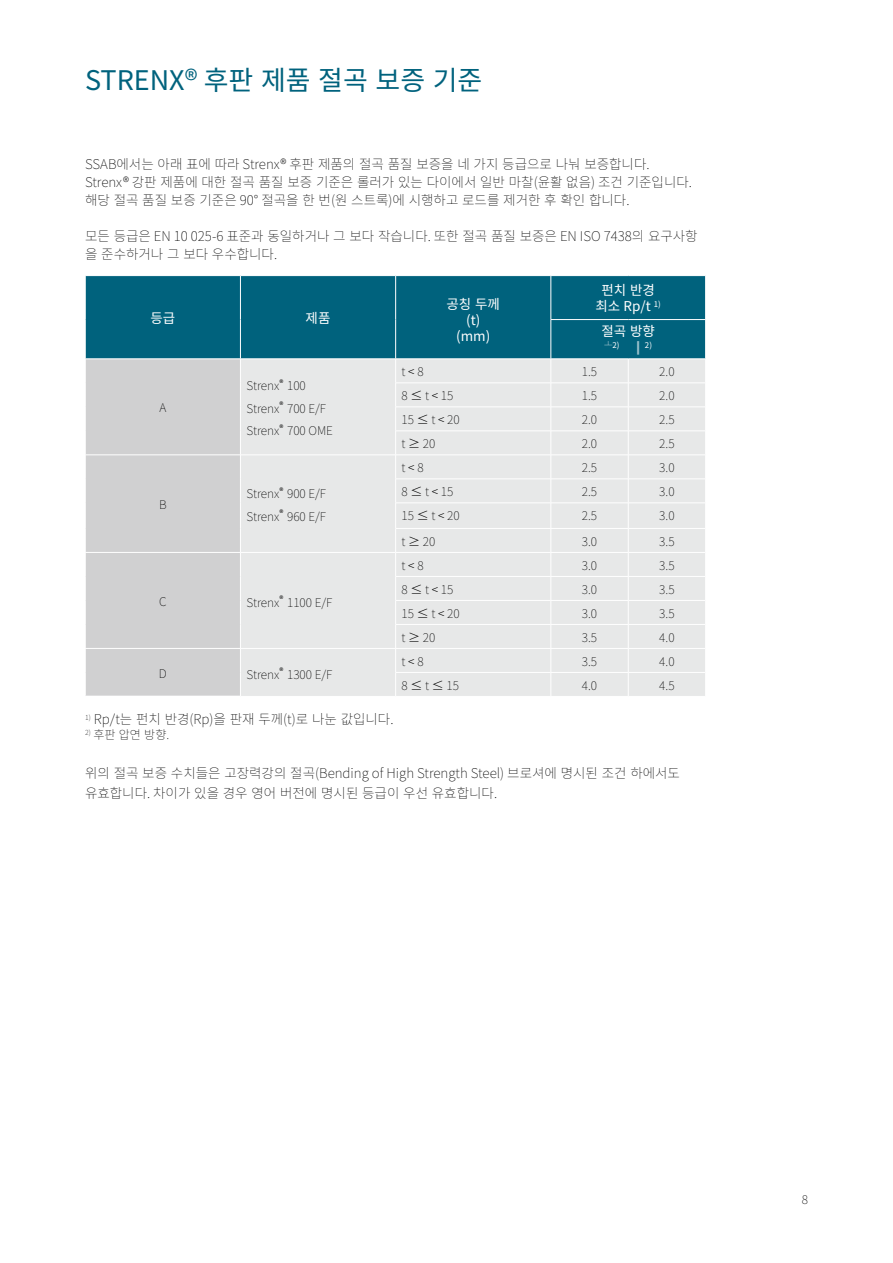
<style>
.page{position:relative;width:893px;height:1263px;background:#fff}
.page>*{position:absolute;margin:0;border:0;box-sizing:border-box;transform-origin:0 0}
.t1{font:27px "Noto Sans CJ Kkr";color:#00627d}
.t2{font:100 13.5px/18px "Noto Sans CJ Kkr";color:#000}
.t3{font:13.5px/16.2px "Noto Sans CJ Kkr";color:#fff;text-align:center}
.t4{font:100 12px/22.5px "Noto Sans CJ Kkr";color:#000}
.t5{font:7.8px "Noto Sans CJ Kkr";color:#fff}
.s1{font-size:13.5px}
.s2{font-weight:300}
</style>
<div class="page">
<div style="left:86px;top:276px;width:619px;height:83px;background:#00627d"></div>
<div style="left:86px;top:360px;width:154px;height:336px;background:#d0d0d1"></div>
<div style="left:241px;top:360px;width:464px;height:336px;background:#e7e8e8"></div>
<hr style="left:551px;top:319px;width:77px;height:1px;background:#fff">
<hr style="left:628px;top:319px;width:78px;height:1px;background:#fff">
<hr style="left:551px;top:276px;width:1px;height:43px;background:#fff">
<hr style="left:551px;top:320px;width:1px;height:39px;background:#fff">
<hr style="left:395px;top:431px;width:156px;height:1px;background:#fff">
<hr style="left:551px;top:431px;width:77px;height:1px;background:#fff">
<hr style="left:628px;top:431px;width:78px;height:1px;background:#fff">
<hr style="left:395px;top:479px;width:156px;height:1px;background:#fff">
<hr style="left:551px;top:479px;width:77px;height:1px;background:#fff">
<hr style="left:628px;top:479px;width:77px;height:1px;background:#fff">
<hr style="left:395px;top:503px;width:156px;height:1px;background:#fff">
<hr style="left:551px;top:503px;width:77px;height:1px;background:#fff">
<hr style="left:628px;top:503px;width:77px;height:1px;background:#fff">
<hr style="left:395px;top:528px;width:156px;height:1px;background:#fff">
<hr style="left:551px;top:528px;width:77px;height:1px;background:#fff">
<hr style="left:628px;top:528px;width:77px;height:1px;background:#fff">
<hr style="left:395px;top:576px;width:156px;height:1px;background:#fff">
<hr style="left:551px;top:576px;width:77px;height:1px;background:#fff">
<hr style="left:628px;top:576px;width:77px;height:1px;background:#fff">
<hr style="left:395px;top:600px;width:156px;height:1px;background:#fff">
<hr style="left:551px;top:600px;width:77px;height:1px;background:#fff">
<hr style="left:628px;top:600px;width:77px;height:1px;background:#fff">
<hr style="left:395px;top:624px;width:156px;height:1px;background:#fff">
<hr style="left:551px;top:624px;width:77px;height:1px;background:#fff">
<hr style="left:628px;top:624px;width:77px;height:1px;background:#fff">
<hr style="left:395px;top:672px;width:156px;height:1px;background:#fff">
<hr style="left:551px;top:672px;width:77px;height:1px;background:#fff">
<hr style="left:628px;top:672px;width:77px;height:1px;background:#fff">
<hr style="left:395px;top:383px;width:156px;height:1px;background:#fff">
<hr style="left:551px;top:383px;width:77px;height:1px;background:#fff">
<hr style="left:628px;top:383px;width:78px;height:1px;background:#fff">
<hr style="left:85px;top:455px;width:155px;height:1px;background:#fff">
<hr style="left:85px;top:552px;width:155px;height:1px;background:#fff">
<hr style="left:240px;top:276px;width:1px;height:44px;background:#fff">
<hr style="left:395px;top:276px;width:1px;height:44px;background:#fff">
<hr style="left:240px;top:320px;width:1px;height:39px;background:#fff">
<hr style="left:395px;top:320px;width:1px;height:39px;background:#fff">
<hr style="left:395px;top:407px;width:156px;height:1px;background:#fff">
<hr style="left:551px;top:407px;width:77px;height:1px;background:#fff">
<hr style="left:628px;top:407px;width:78px;height:1px;background:#fff">
<hr style="left:240px;top:455px;width:156px;height:1px;background:#fff">
<hr style="left:396px;top:455px;width:155px;height:1px;background:#fff">
<hr style="left:551px;top:455px;width:77px;height:1px;background:#fff">
<hr style="left:628px;top:455px;width:78px;height:1px;background:#fff">
<hr style="left:240px;top:552px;width:156px;height:1px;background:#fff">
<hr style="left:396px;top:552px;width:155px;height:1px;background:#fff">
<hr style="left:551px;top:552px;width:77px;height:1px;background:#fff">
<hr style="left:628px;top:552px;width:77px;height:1px;background:#fff">
<hr style="left:85px;top:648px;width:155px;height:1px;background:#fff">
<hr style="left:240px;top:648px;width:156px;height:1px;background:#fff">
<hr style="left:396px;top:648px;width:155px;height:1px;background:#fff">
<hr style="left:551px;top:648px;width:77px;height:1px;background:#fff">
<hr style="left:628px;top:648px;width:77px;height:1px;background:#fff">
<svg style="left:395px;top:360px;width:1px;height:336px"></svg>
<svg style="left:551px;top:359px;width:1px;height:337px"></svg>
<svg style="left:628px;top:360px;width:1px;height:336px"></svg>
<h1 class="t1" style="left:85px;top:64px;width:399px">STRENX® 후판 제품 절곡 보증 기준</h1>
<p class="t2" style="left:85px;top:155px;width:608px">SSAB에서는 아래 표에 따라 Strenx® 후판 제품의 절곡 품질 보증을 네 가지 등급으로 나눠 보증합니다.<br>Strenx® 강판 제품에 대한 절곡 품질 보증 기준은 롤러가 있는 다이에서 일반 마찰(윤활 없음) 조건 기준입니다. 해당 절곡 품질 보증 기준은 90° 절곡을 한 번(원 스트록)에 시행하고 로드를 제거한 후 확인 합니다.</p>
<p class="t2" style="left:85px;top:227px;width:614px">모든 등급은 EN 10 025-6 표준과 동일하거나 그 보다 작습니다. 또한 절곡 품질 보증은 EN ISO 7438의 요구사항 을 준수하거나 그 보다 우수합니다.</p>
<p class="t3" style="left:150px;top:310px;width:26px">등급</p>
<p class="t3" style="left:306px;top:310px;width:26px">제품</p>
<p class="t4" style="left:159px;top:397px;width:8px">A</p>
<p class="t4" style="left:159px;top:493px;width:9px">B</p>
<p class="t4" style="left:246px;top:375px;width:88px">Strenx<sup>®</sup> 100<br>Strenx<sup>®</sup> 700 E/F<br>Strenx<sup>®</sup> 700 OME</p>
<p class="t4" style="left:246px;top:483px;width:81px">Strenx<sup>®</sup> 900 E/F<br>Strenx<sup>®</sup> 960 E/F</p>
<p class="t4" style="left:159px;top:590px;width:9px">C</p>
<p class="t4" style="left:246px;top:591px;width:88px">Strenx<sup>®</sup> 1100 E/F</p>
<p class="t4" style="left:159px;top:662px;width:9px">D</p>
<p class="t4" style="left:246px;top:663px;width:88px">Strenx<sup>®</sup> 1300 E/F</p>
<p class="t3" style="left:446px;top:296px;width:55px">공칭 두께 (t)<br>(mm)</p>
<p class="t3" style="left:596px;top:282px;width:67px">펀치 반경 최소 Rp/t <sup>1)</sup></p>
<p class="t3" style="left:601px;top:324px;width:55px">절곡 방향</p>
<p class="t5" style="left:604px;top:341px;width:49px">┴2) <span class="s1">║</span>2)</p>
<p class="t4" style="left:402px;top:361px;width:23px">t <span class="s2">&lt;</span> 8</p>
<p class="t4" style="left:582px;top:361px;width:17px">1.5</p>
<p class="t4" style="left:659px;top:361px;width:17px">2.0</p>
<p class="t4" style="left:402px;top:385px;width:53px">8 <span class="s2">≤</span> t <span class="s2">&lt;</span> 15</p>
<p class="t4" style="left:582px;top:385px;width:17px">1.5</p>
<p class="t4" style="left:659px;top:385px;width:17px">2.0</p>
<p class="t4" style="left:402px;top:409px;width:59px">15 <span class="s2">≤</span> t <span class="s2">&lt;</span> 20</p>
<p class="t4" style="left:582px;top:409px;width:17px">2.0</p>
<p class="t4" style="left:659px;top:409px;width:17px">2.5</p>
<p class="t4" style="left:402px;top:433px;width:35px">t <span class="s2">≥</span> 20</p>
<p class="t4" style="left:582px;top:433px;width:17px">2.0</p>
<p class="t4" style="left:659px;top:433px;width:17px">2.5</p>
<p class="t4" style="left:402px;top:457px;width:23px">t <span class="s2">&lt;</span> 8</p>
<p class="t4" style="left:582px;top:457px;width:17px">2.5</p>
<p class="t4" style="left:659px;top:457px;width:17px">3.0</p>
<p class="t4" style="left:402px;top:481px;width:53px">8 <span class="s2">≤</span> t <span class="s2">&lt;</span> 15</p>
<p class="t4" style="left:582px;top:481px;width:17px">2.5</p>
<p class="t4" style="left:659px;top:481px;width:17px">3.0</p>
<p class="t4" style="left:402px;top:505px;width:59px">15 <span class="s2">≤</span> t <span class="s2">&lt;</span> 20</p>
<p class="t4" style="left:582px;top:505px;width:17px">2.5</p>
<p class="t4" style="left:659px;top:505px;width:17px">3.0</p>
<p class="t4" style="left:402px;top:530px;width:35px">t <span class="s2">≥</span> 20</p>
<p class="t4" style="left:582px;top:530px;width:17px">3.0</p>
<p class="t4" style="left:659px;top:530px;width:17px">3.5</p>
<p class="t4" style="left:402px;top:554px;width:23px">t <span class="s2">&lt;</span> 8</p>
<p class="t4" style="left:582px;top:554px;width:17px">3.0</p>
<p class="t4" style="left:659px;top:554px;width:17px">3.5</p>
<p class="t4" style="left:402px;top:578px;width:53px">8 <span class="s2">≤</span> t <span class="s2">&lt;</span> 15</p>
<p class="t4" style="left:582px;top:578px;width:17px">3.0</p>
<p class="t4" style="left:659px;top:578px;width:17px">3.5</p>
<p class="t4" style="left:402px;top:602px;width:59px">15 <span class="s2">≤</span> t <span class="s2">&lt;</span> 20</p>
<p class="t4" style="left:582px;top:602px;width:17px">3.0</p>
<p class="t4" style="left:659px;top:602px;width:17px">3.5</p>
<p class="t4" style="left:402px;top:626px;width:35px">t <span class="s2">≥</span> 20</p>
<p class="t4" style="left:582px;top:626px;width:17px">3.5</p>
<p class="t4" style="left:659px;top:626px;width:17px">4.0</p>
<p class="t4" style="left:402px;top:650px;width:23px">t <span class="s2">&lt;</span> 8</p>
<p class="t4" style="left:582px;top:650px;width:17px">3.5</p>
<p class="t4" style="left:659px;top:650px;width:17px">4.0</p>
<p class="t4" style="left:402px;top:674px;width:59px">8 <span class="s2">≤</span> t <span class="s2">≤</span> 15</p>
<p class="t4" style="left:582px;top:674px;width:17px">4.0</p>
<p class="t4" style="left:659px;top:674px;width:17px">4.5</p>
<p class="t2" style="left:85px;top:710px;width:310px"><sup>1)</sup> Rp/t는 펀치 반경(Rp)을 판재 두께(t)로 나눈 값입니다.</p>
<p class="t4" style="left:85px;top:724px;width:86px"><sup>2)</sup> 후판 압연 방향.</p>
<p class="t2" style="left:85px;top:764px;width:596px;line-height:19.5px">위의 절곡 보증 수치들은 고장력강의 절곡(Bending of High Strength Steel) 브로셔에 명시된 조건 하에서도 유효합니다. 차이가 있을 경우 영어 버전에 명시된 등급이 우선 유효합니다.</p>
<p class="t4" style="left:802px;top:1189px;width:8px">8</p>
</div>
